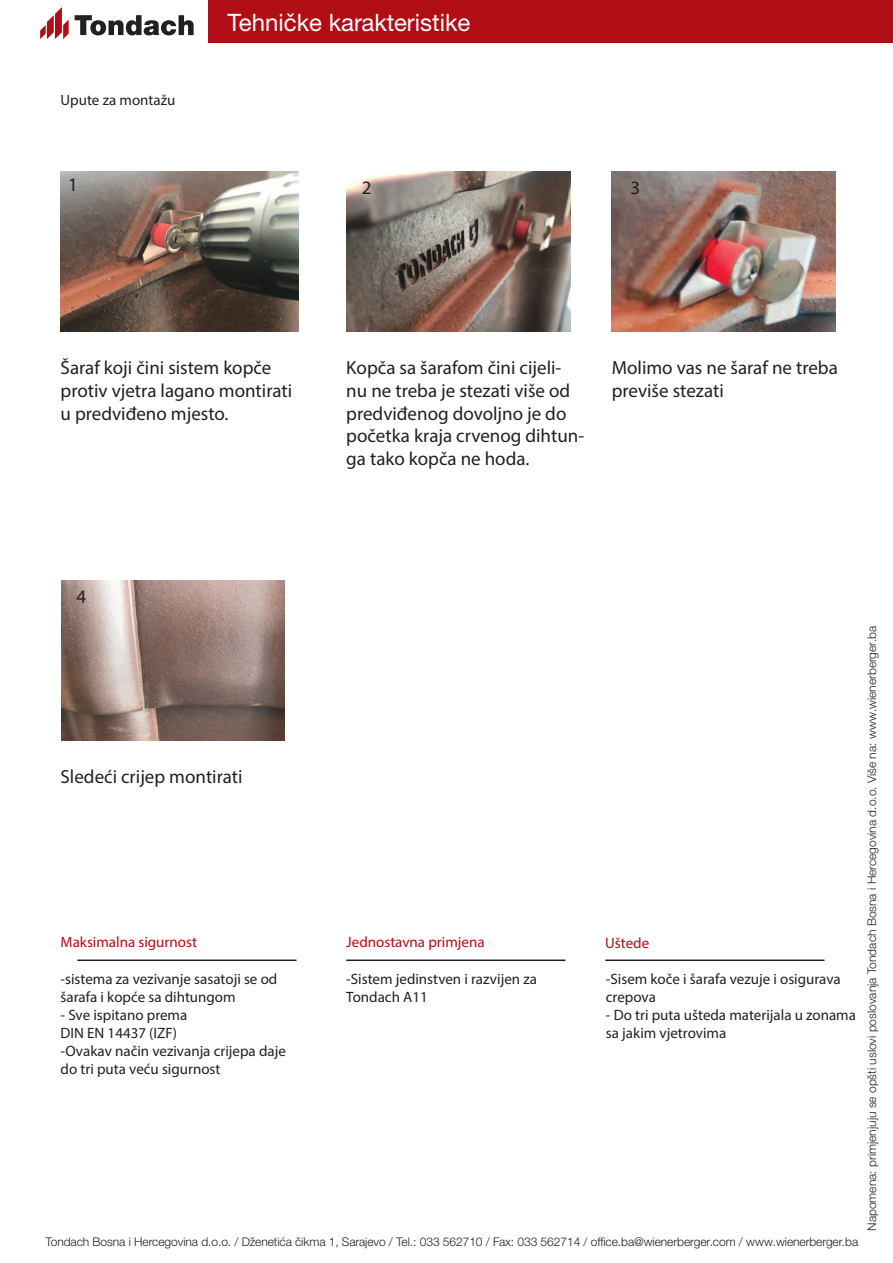
<style>
.page{position:relative;width:893px;height:1263px;background:#fff}
.page>*{position:absolute;margin:0;border:0;box-sizing:border-box;transform-origin:0 0}
.t1{font:24px "Helvetica Neue LTW1 G";color:#fff}
.t2{font:19.05px/22.8px "Myriad Pro";color:#231f20}
.t3{font:15px/18px "Myriad Pro";color:#231f20}
.t4{font:15px "Myriad Pro";color:#b00d15}
.t5{font:300 12px "Helvetica Neue LTW1 G";letter-spacing:-.005em;color:#231f20}
</style>
<div class="page">
<svg style="left:40px;top:7px;width:29px;height:32px"></svg>
<svg style="left:75px;top:15px;width:119px;height:20px"></svg>
<div style="left:208px;top:0;width:685px;height:43px;background:#b00d15"></div>
<img style="left:61px;top:171px;width:237px;height:160px">
<img style="left:346px;top:171px;width:224px;height:160px">
<img style="left:611px;top:171px;width:224px;height:160px">
<img style="left:62px;top:580px;width:223px;height:160px">
<hr style="left:77px;top:959px;width:219px;height:2px;background:#231f20">
<hr style="left:346px;top:959px;width:219px;height:2px;background:#231f20">
<hr style="left:605px;top:959px;width:219px;height:2px;background:#231f20">
<p class="t3" style="left:61px;top:91px;width:116px">Upute za montažu</p>
<h1 class="t1" style="left:228px;top:8px;width:244px">Tehničke karakteristike</h1>
<p class="t2" style="left:68px;top:173px;width:11px">1</p>
<p class="t2" style="left:362px;top:176px;width:11px">2</p>
<p class="t2" style="left:631px;top:176px;width:11px">3</p>
<p class="t2" style="left:61px;top:356px;width:233px">Šaraf koji čini sistem kopče protiv vjetra lagano montirati u predviđeno mjesto.</p>
<p class="t2" style="left:346px;top:356px;width:239px">Kopča sa šarafom čini cijeli&shy;nu ne treba je stezati više od predviđenog dovoljno je do početka kraja crvenog dihtun&shy;ga tako kopča ne hoda.</p>
<p class="t2" style="left:612px;top:356px;width:228px">Molimo vas ne šaraf ne treba previše stezati</p>
<p class="t2" style="left:76px;top:585px;width:11px">4</p>
<p class="t2" style="left:61px;top:765px;width:184px">Sledeći crijep montirati</p>
<p class="t4" style="left:61px;top:932px;width:138px">Maksimalna sigurnost</p>
<p class="t4" style="left:346px;top:932px;width:140px">Jednostavna primjena</p>
<p class="t4" style="left:605px;top:933px;width:45px">Uštede</p>
<p class="t3" style="left:61px;top:970px;width:218px">-sistema za vezivanje sasatoji se od šarafa i kopće sa dihtungom</p>
<p class="t3" style="left:61px;top:1006px;width:227px">- Sve ispitano prema<br>DIN EN 14437 (IZF)<br>-Ovakav način vezivanja crijepa daje do tri puta veću sigurnost</p>
<p class="t3" style="left:346px;top:970px;width:192px">-Sistem jedinstven i razvijen za<br>Tondach A11</p>
<p class="t3" style="left:606px;top:970px;width:236px">-Sisem koče i šarafa vezuje i osigurava crepova</p>
<p class="t3" style="left:606px;top:1006px;width:252px">- Do tri puta ušteda materijala u zonama sa jakim vjetrovima</p>
<p class="t5" style="left:45px;top:1234px;width:814px">Tondach Bosna i Hercegovina d.o.o. / Dženetića čikma 1, Sarajevo / Tel.: 033 562710 / Fax: 033 562714 / office.ba@wienerberger.com / www.wienerberger.ba</p>
<p class="t5" style="left:864px;top:1231px;width:606px;rotate:-90deg">Napomena: primjenjuju se opšti uslovi poslovanja Tondach Bosna i Hercegovina d.o.o. Više na: www.wienerberger.ba</p>
</div>
